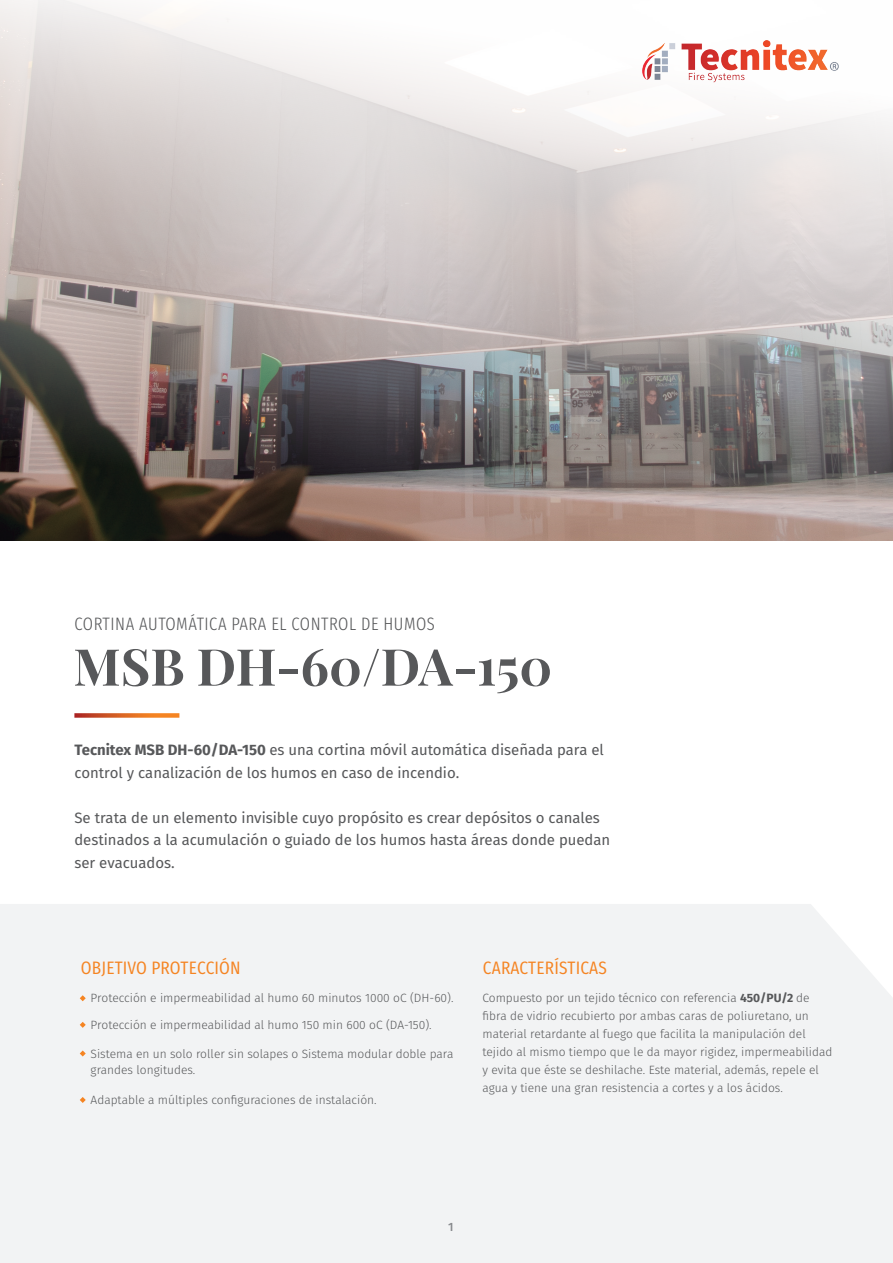
<style>
.page{position:relative;width:893px;height:1263px;background:#fff}
.page>*{position:absolute;margin:0;border:0;box-sizing:border-box;transform-origin:0 0}
.TITULOS{font:700 51px "Playfair Display";color:#57585a}
.SUBTITULOS{font:300 18px "Fira Sans Compressed";letter-spacing:.03em;color:#57585a}
.SUBTITULOS-2{font:18px "Fira Sans Condensed";letter-spacing:.01em;color:#f58422}
.TEXTO_10pt{font:15px/22.5px "Fira Sans";color:#57585a}
.TEXTO_8pt{font:300 12px/18px "Fira Sans";color:#57585a}
.t1{font:500 12px "Fira Sans";color:#86888b}
.s1{font-weight:700}
</style>
<div class="page">
<div style="left:0;top:904px;width:205px;height:359px;background:#f2f3f4"></div>
<img style="left:0;top:0;width:893px;height:541px">
<svg style="left:74px;top:713px;width:105px;height:5px"></svg>
<svg style="left:80px;top:995px;width:6px;height:6px"></svg>
<svg style="left:80px;top:1022px;width:6px;height:6px"></svg>
<svg style="left:80px;top:1050px;width:6px;height:6px"></svg>
<img style="left:642px;top:40px;width:198px;height:46px">
<svg style="left:80px;top:1097px;width:6px;height:6px"></svg>
<p class="SUBTITULOS" style="left:74px;top:610px;width:362px">CORTINA AUTOMÁTICA PARA EL CONTROL DE HUMOS</p>
<p class="TITULOS" style="left:73px;top:626px;width:480px">MSB DH-60/DA-150</p>
<p class="TEXTO_10pt" style="left:74px;top:738px;width:531px"><span class="s1">Tecnitex MSB DH-60/DA-150</span> es una cortina móvil automática diseñada para el control y canalización de los humos en caso de incendio.</p>
<p class="TEXTO_10pt" style="left:74px;top:806px;width:537px">Se trata de un elemento invisible cuyo propósito es crear depósitos o canales destinados a la acumulación o guiado de los humos hasta áreas donde puedan ser evacuados.</p>
<p class="SUBTITULOS-2" style="left:81px;top:951px;width:161px">OBJETIVO PROTECCIÓN</p>
<p class="TEXTO_8pt" style="left:91px;top:989px;width:364px">Protección e impermeabilidad al humo 60 minutos 1000 oC (DH-60).</p>
<p class="TEXTO_8pt" style="left:91px;top:1015px;width:343px">Protección e impermeabilidad al humo 150 min 600 oC (DA-150).</p>
<p class="TEXTO_8pt" style="left:91px;top:1045px;width:364px;line-height:16.5px">Sistema en un solo roller sin solapes o Sistema modular doble para grandes longitudes.</p>
<p class="TEXTO_8pt" style="left:91px;top:1090px;width:288px">Adaptable a múltiples configuraciones de instalación.</p>
<p class="SUBTITULOS-2" style="left:483px;top:951px;width:126px">CARACTERÍSTICAS</p>
<p class="TEXTO_8pt" style="left:482px;top:989px;width:351px">Compuesto por un tejido técnico con referencia <span class="s1">450/PU/2</span> de fibra de vidrio recubierto por ambas caras de poliuretano, un material retardante al fuego que facilita la manipulación del tejido al mismo tiempo que le da mayor rigidez, impermeabilidad y evita que éste se deshilache. Este material, además, repele el agua y tiene una gran resistencia a cortes y a los ácidos.</p>
<p class="t1" style="left:448px;top:1217px;width:7px">1</p>
</div>
